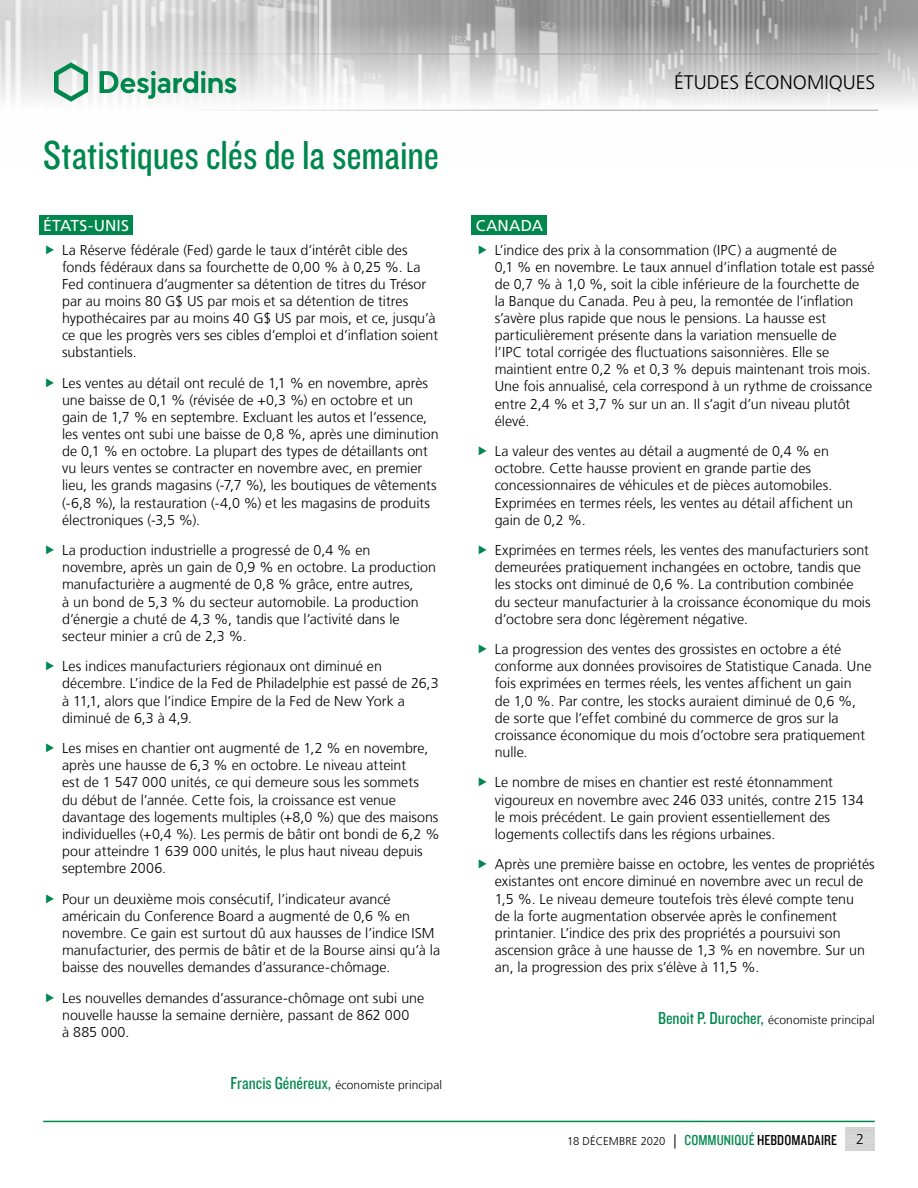
<style>
.page{position:relative;width:918px;height:1188px;background:#fff}
.page>*{position:absolute;margin:0;border:0;box-sizing:border-box;transform-origin:0 0}
.t1{font:42px "Knockout 29 Junior Ltweight";letter-spacing:-.005em;color:#00874e}
.t2{font:300 19.5px "Frutiger LT";color:#000}
.t3{font:15.75px "Frutiger LT";letter-spacing:.01em;color:#fff}
.t4{font:300 14.25px/17.1px "Frutiger LT";color:#000}
.t5{font:300 12px "Frutiger LT";letter-spacing:.005em;color:#000}
.t6{font:300 11.25px "Frutiger LT";color:#000}
.s1{font-family:"Knockout 29 Junior Ltweight";font-weight:400;font-size:18px;color:#00874e}
.s2{font-size:14.25px}
.s3{font-family:"Knockout 29 Junior Ltweight";font-weight:400;font-size:15px;color:#00874e}
.s4{font-family:"Knockout 29 Junior Ltweight";font-weight:400;font-size:15px}
</style>
<div class="page">
<img style="left:0;top:0;width:918px;height:110px">
<hr style="left:0;top:54px;width:878px;height:1px;background:#9d9d9c">
<hr style="left:0;top:110px;width:878px;height:1px;background:#9d9d9c">
<svg style="left:54px;top:62px;width:34px;height:40px"></svg>
<svg style="left:100px;top:71px;width:136px;height:28px"></svg>
<hr style="left:43px;top:1121px;width:832px;height:1px;background:#00874e">
<div style="left:39px;top:215px;width:94px;height:20px;background:#00874e"></div>
<div style="left:472px;top:215px;width:75px;height:20px;background:#00874e"></div>
<h1 class="t1" style="left:43px;top:128px;width:397px">Statistiques clés de la semaine</h1>
<p class="t3" style="left:43px;top:216px;width:87px">ÉTATS-UNIS</p>
<p class="t4" style="left:62px;top:241px;width:378px">La Réserve fédérale (Fed) garde le taux d’intérêt cible des fonds fédéraux dans sa fourchette de 0,00 % à 0,25 %. La Fed continuera d’augmenter sa détention de titres du Trésor par au moins 80 G$ US par mois et sa détention de titres hypothécaires par au moins 40 G$ US par mois, et ce, jusqu’à ce que les progrès vers ses cibles d’emploi et d’inflation soient substantiels.</p>
<p class="t4" style="left:62px;top:375px;width:378px">Les ventes au détail ont reculé de 1,1 % en novembre, après une baisse de 0,1 % (révisée de +0,3 %) en octobre et un gain de 1,7 % en septembre. Excluant les autos et l’essence, les ventes ont subi une baisse de 0,8 %, après une diminution de 0,1 % en octobre. La plupart des types de détaillants ont vu leurs ventes se contracter en novembre avec, en premier lieu, les grands magasins (-7,7 %), les boutiques de vêtements (-6,8 %), la restauration (-4,0 %) et les magasins de produits électroniques (-3,5 %).</p>
<p class="t4" style="left:62px;top:542px;width:376px">La production industrielle a progressé de 0,4 % en novembre, après un gain de 0,9 % en octobre. La production manufacturière a augmenté de 0,8 % grâce, entre autres,<br>à un bond de 5,3 % du secteur automobile. La production d’énergie a chuté de 4,3 %, tandis que l’activité dans le secteur minier a crû de 2,3 %.</p>
<p class="t4" style="left:62px;top:658px;width:378px">Les indices manufacturiers régionaux ont diminué en décembre. L’indice de la Fed de Philadelphie est passé de 26,3 à 11,1, alors que l’indice Empire de la Fed de New York a diminué de 6,3 à 4,9.</p>
<p class="t4" style="left:62px;top:740px;width:379px">Les mises en chantier ont augmenté de 1,2 % en novembre, après une hausse de 6,3 % en octobre. Le niveau atteint<br>est de 1 547 000 unités, ce qui demeure sous les sommets<br>du début de l’année. Cette fois, la croissance est venue davantage des logements multiples (+8,0 %) que des maisons individuelles (+0,4 %). Les permis de bâtir ont bondi de 6,2 % pour atteindre 1 639 000 unités, le plus haut niveau depuis septembre 2006.</p>
<p class="t4" style="left:62px;top:890px;width:380px">Pour un deuxième mois consécutif, l’indicateur avancé américain du Conference Board a augmenté de 0,6 % en novembre. Ce gain est surtout dû aux hausses de l’indice ISM manufacturier, des permis de bâtir et de la Bourse ainsi qu’à la baisse des nouvelles demandes d’assurance-chômage.</p>
<p class="t4" style="left:62px;top:989px;width:364px">Les nouvelles demandes d’assurance-chômage ont subi une nouvelle hausse la semaine dernière, passant de 862 000<br>à 885 000.</p>
<p class="t5" style="left:231px;top:1078px;width:213px"><span class="s1">Francis Généreux,</span> économiste principal</p>
<h2 class="t2" style="left:674px;top:72px;width:203px">ÉTUDES ÉCONOMIQUES</h2>
<p class="t3" style="left:476px;top:216px;width:69px">CANADA</p>
<p class="t4" style="left:495px;top:241px;width:382px">L’indice des prix à la consommation (IPC) a augmenté de<br>0,1 % en novembre. Le taux annuel d’inflation totale est passé de 0,7 % à 1,0 %, soit la cible inférieure de la fourchette de<br>la Banque du Canada. Peu à peu, la remontée de l’inflation s’avère plus rapide que nous le pensions. La hausse est particulièrement présente dans la variation mensuelle de<br>l’IPC total corrigée des fluctuations saisonnières. Elle se maintient entre 0,2 % et 0,3 % depuis maintenant trois mois.<br>Une fois annualisé, cela correspond à un rythme de croissance entre 2,4 % et 3,7 % sur un an. Il s’agit d’un niveau plutôt élevé.</p>
<p class="t4" style="left:495px;top:443px;width:360px">La valeur des ventes au détail a augmenté de 0,4 % en octobre. Cette hausse provient en grande partie des concessionnaires de véhicules et de pièces automobiles.<br>Exprimées en termes réels, les ventes au détail affichent un gain de 0,2 %.</p>
<p class="t4" style="left:495px;top:542px;width:377px">Exprimées en termes réels, les ventes des manufacturiers sont demeurées pratiquement inchangées en octobre, tandis que les stocks ont diminué de 0,6 %. La contribution combinée du secteur manufacturier à la croissance économique du mois d’octobre sera donc légèrement négative.</p>
<p class="t4" style="left:495px;top:641px;width:378px">La progression des ventes des grossistes en octobre a été conforme aux données provisoires de Statistique Canada. Une fois exprimées en termes réels, les ventes affichent un gain<br>de 1,0 %. Par contre, les stocks auraient diminué de 0,6 %, de sorte que l’effet combiné du commerce de gros sur la croissance économique du mois d’octobre sera pratiquement nulle.</p>
<p class="t4" style="left:495px;top:774px;width:370px">Le nombre de mises en chantier est resté étonnamment vigoureux en novembre avec 246 033 unités, contre 215 134 le mois précédent. Le gain provient essentiellement des logements collectifs dans les régions urbaines.</p>
<p class="t4" style="left:495px;top:856px;width:382px">Après une première baisse en octobre, les ventes de propriétés existantes ont encore diminué en novembre avec un recul de 1,5 %. Le niveau demeure toutefois très élevé compte tenu<br>de la forte augmentation observée après le confinement printanier. L’indice des prix des propriétés a poursuivi son ascension grâce à une hausse de 1,3 % en novembre. Sur un an, la progression des prix s’élève à 11,5 %.</p>
<p class="t5" style="left:658px;top:1013px;width:218px"><span class="s1">Benoit P. Durocher,</span> économiste principal</p>
<p class="t6" style="left:567px;top:1135px;width:271px">18 DÉCEMBRE 2020 <span class="s2">|</span> <span class="s3">COMMUNIQUÉ</span> <span class="s4">HEBDOMADAIRE</span></p>
<p class="t4" style="left:856px;top:1131px;width:9px">2</p>
</div>
